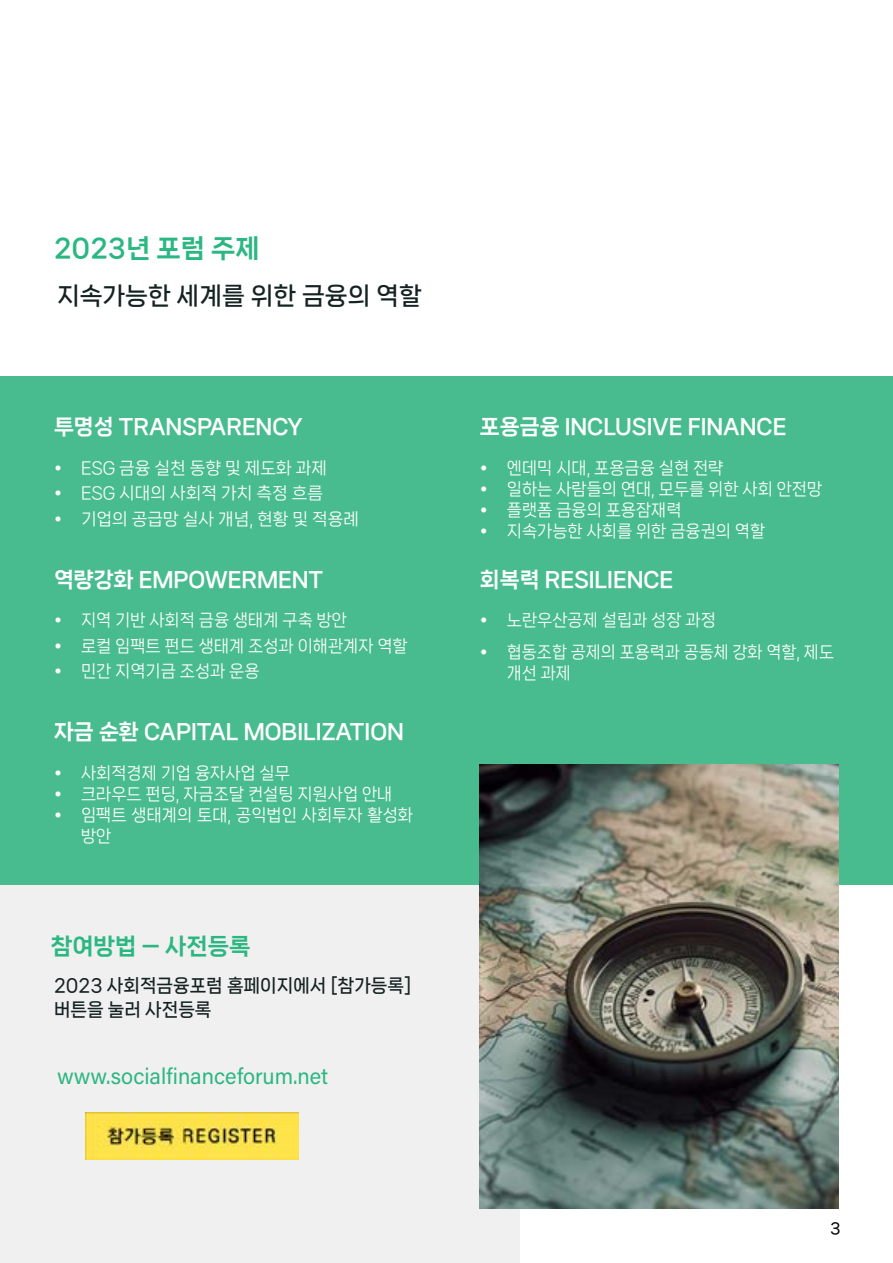
<style>
.page{position:relative;width:893px;height:1263px;background:#fff}
.page>*{position:absolute;margin:0;border:0;box-sizing:border-box;transform-origin:0 0}
.t1{font:25.5px "Nanum Square Neo TTF d Eb";color:#2bb781}
.t2{font:24px "Nanum Square Neo c Bd";color:#152222}
.t3{font:22.5px "Acumin Pro";color:#2bb781}
.t4{font:22.5px "Nanum Square Neo TTF d Eb";color:#2bb781}
.t5{font:21px "Nanum Square Neo d Eb";color:#fff}
.t6{font:18px/24px "Nanum Square Neo c Bd";color:#152222}
.t7{font:16.5px/21px "Nanum Square Neo TTF b Rg";color:#fff}
.t8{font:15px "Nanum Square Neo c Bd";color:#000}
</style>
<div class="page">
<div style="left:0;top:376px;width:893px;height:509px;background:#48bc8e"></div>
<div style="left:0;top:885px;width:519px;height:378px;background:#f1f0f0"></div>
<img style="left:86px;top:1112px;width:212px;height:47px">
<img style="left:480px;top:765px;width:359px;height:444px">
<h1 class="t1" style="left:54px;top:235px;width:207px">2023년 포럼 주제</h1>
<h2 class="t2" style="left:57px;top:283px;width:366px">지속가능한 세계를 위한 금융의 역할</h2>
<p class="t5" style="left:54px;top:415px;width:250px">투명성 TRANSPARENCY</p>
<p class="t7" style="left:54px;top:458px;width:275px">• ESG 금융 실천 동향 및 제도화 과제</p>
<p class="t7" style="left:54px;top:483px;width:271px">• ESG 시대의 사회적 가치 측정 흐름</p>
<p class="t7" style="left:54px;top:509px;width:307px">• 기업의 공급망 실사 개념, 현황 및 적용례</p>
<p class="t5" style="left:54px;top:568px;width:271px">역량강화 EMPOWERMENT</p>
<p class="t7" style="left:54px;top:610px;width:295px">• 지역 기반 사회적 금융 생태계 구축 방안</p>
<p class="t7" style="left:54px;top:636px;width:355px">• 로컬 임팩트 펀드 생태계 조성과 이해관계자 역할</p>
<p class="t7" style="left:54px;top:661px;width:207px">• 민간 지역기금 조성과 운용</p>
<p class="t5" style="left:54px;top:721px;width:351px">자금 순환 CAPITAL MOBILIZATION</p>
<p class="t7" style="left:54px;top:763px;width:237px">• 사회적경제 기업 융자사업 실무</p>
<p class="t7" style="left:54px;top:784px;width:340px">• 크라우드 펀딩, 자금조달 컨설팅 지원사업 안내</p>
<p class="t7" style="left:81px;top:805px;width:334px;text-indent:-27px">• 임팩트 생태계의 토대, 공익법인 사회투자 활성화 방안</p>
<h3 class="t4" style="left:51px;top:934px;width:201px">참여방법 — 사전등록</h3>
<p class="t6" style="left:54px;top:974px;width:359px">2023 사회적금융포럼 홈페이지에서 [참가등록] 버튼을 눌러 사전등록</p>
<h3 class="t3" style="left:57px;top:1061px;width:272px">www.socialfinanceforum.net</h3>
<p class="t5" style="left:480px;top:415px;width:308px">포용금융 INCLUSIVE FINANCE</p>
<p class="t7" style="left:480px;top:458px;width:245px">• 엔데믹 시대, 포용금융 실현 전략</p>
<p class="t7" style="left:480px;top:479px;width:344px">• 일하는 사람들의 연대, 모두를 위한 사회 안전망</p>
<p class="t7" style="left:480px;top:500px;width:203px">• 플랫폼 금융의 포용잠재력</p>
<p class="t7" style="left:480px;top:521px;width:287px">• 지속가능한 사회를 위한 금융권의 역할</p>
<p class="t5" style="left:480px;top:568px;width:195px">회복력 RESILIENCE</p>
<p class="t7" style="left:480px;top:610px;width:237px">• 노란우산공제 설립과 성장 과정</p>
<p class="t7" style="left:507px;top:642px;width:329px;text-indent:-27px">• 협동조합 공제의 포용력과 공동체 강화 역할, 제도 개선 과제</p>
<p class="t8" style="left:830px;top:1220px;width:12px">3</p>
</div>
